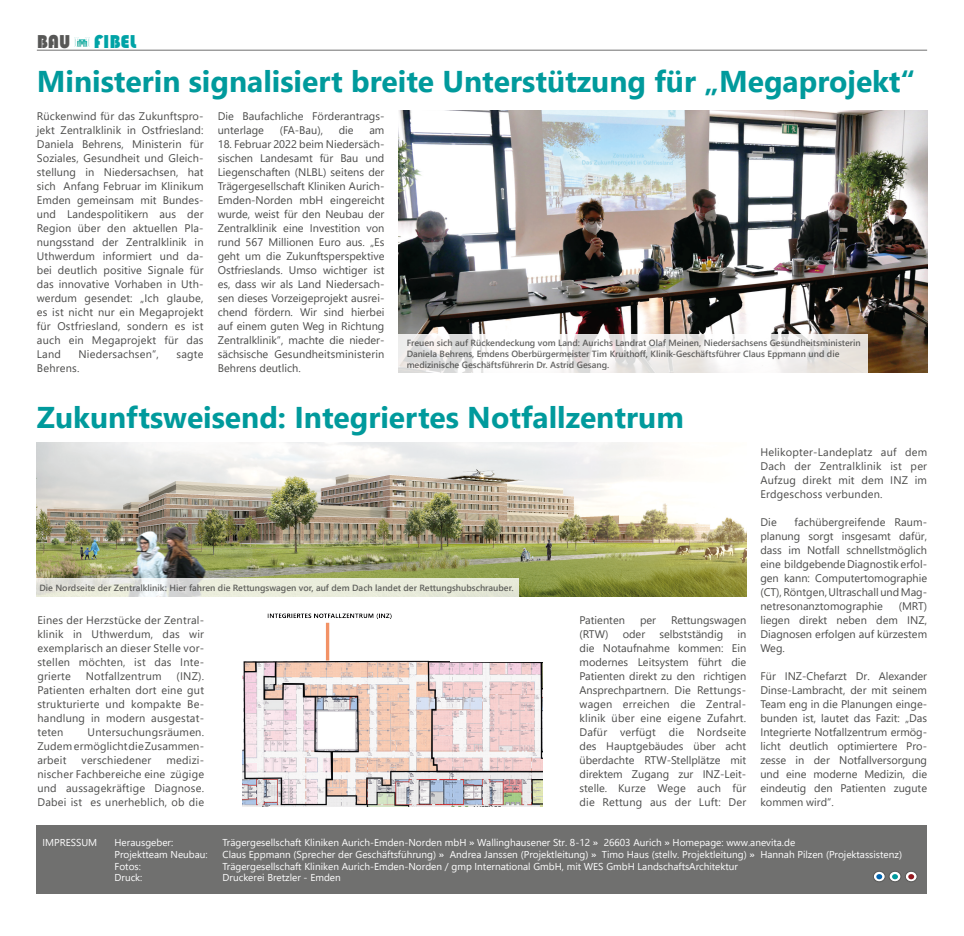
<style>
.page{position:relative;width:964px;height:936px;background:#fff}
.page>*{position:absolute;margin:0;border:0;box-sizing:border-box;transform-origin:0 0}
.Headline_30pt{font:700 30px "Segoe UI";color:#009a9c}
.t1{font:19.2px "Bauhaus 93";color:#00a3a6}
.Fließtext{font:11px/14px "Segoe UI";letter-spacing:.02em;color:#4b4b4a;text-align:justify}
.Fließtext-2{font:11px/14px "Segoe UI";color:#4b4b4a}
.BU{font:10px "Segoe UI";color:#fff}
.t2{font:600 9px/11px "Segoe UI";color:#3d3d3c}
.s1{color:#575756}
.s2{font-weight:600}
</style>
<div class="page">
<hr style="left:37px;top:50px;width:890px;height:1px;background:#70706f">
<img style="left:74px;top:37px;width:16px;height:10px">
<img style="left:399px;top:111px;width:528px;height:261px">
<img style="left:37px;top:442px;width:709px;height:154px">
<svg style="left:36px;top:578px;width:483px;height:19px;background:#e7e9dc"></svg>
<svg style="left:398px;top:334px;width:469px;height:39px"></svg>
<div style="left:37px;top:825px;width:890px;height:68px;background:#70706f"></div>
<svg style="left:873px;top:871px;width:12px;height:10px"></svg>
<div style="left:873px;top:871px;width:12px;height:10px;border:1px solid #575756;border-radius:50%"></div>
<svg style="left:876px;top:874px;width:6px;height:5px"></svg>
<div style="left:889px;top:871px;width:12px;height:10px;background:#fff;border-radius:50%"></div>
<div style="left:889px;top:871px;width:12px;height:10px;border:1px solid #575756;border-radius:50%"></div>
<svg style="left:892px;top:874px;width:6px;height:5px"></svg>
<div style="left:905px;top:871px;width:12px;height:10px;background:#fff;border-radius:50%"></div>
<div style="left:905px;top:871px;width:12px;height:10px;border:1px solid #575756;border-radius:50%"></div>
<svg style="left:908px;top:874px;width:6px;height:5px"></svg>
<img style="left:242px;top:613px;width:300px;height:193px">
<div style="left:450px;top:601px;width:115px;height:60px;background:#fff"></div>
<h2 class="t1" style="left:37px;top:31px;width:101px"><span class="s1">BAU</span> FIBEL</h2>
<p class="Headline_30pt" style="left:37px;top:53px;width:880px">Ministerin signalisiert breite Unterstützung für „Megaprojekt“</p>
<p class="Fließtext" style="left:37px;top:108px;width:168px">Rückenwind für das Zukunftspro&shy;jekt Zentralklinik in Ostfriesland:<br>Daniela Behrens, Ministerin für Soziales, Gesundheit und Gleich&shy;stellung in Niedersachsen, hat sich Anfang Februar im Klinikum Emden gemeinsam mit Bundes&shy;und Landespolitikern aus der Region über den aktuellen Pla&shy;nungsstand der Zentralklinik in Uthwerdum informiert und da&shy;bei deutlich positive Signale für das innovative Vorhaben in Uth&shy;werdum gesendet: „Ich glaube, es ist nicht nur ein Megaprojekt für Ostfriesland, sondern es ist auch ein Megaprojekt für das Land</p>
<p class="Fließtext" style="left:78px;top:346px;width:82px">Niedersachsen“,</p>
<p class="Fließtext" style="left:176px;top:346px;width:29px">sagte</p>
<p class="Fließtext" style="left:37px;top:360px;width:44px">Behrens.</p>
<p class="Fließtext-2" style="left:218px;top:108px;width:168px">Die Baufachliche Förderantrags&shy;unterlage</p>
<p class="Fließtext" style="left:280px;top:122px;width:45px">(FA-Bau),</p>
<p class="Fließtext" style="left:339px;top:122px;width:16px">die</p>
<p class="Fließtext" style="left:369px;top:122px;width:17px">am</p>
<p class="Fließtext" style="left:218px;top:136px;width:168px">18. Februar 2022 beim Niedersäch&shy;sischen Landesamt für Bau und Liegenschaften (NLBL) seitens der Trägergesellschaft Kliniken Aurich-Emden-Norden mbH eingereicht wurde, weist für den Neubau der Zentralklinik eine Investition von rund 567 Millionen Euro aus. „Es geht um die Zukunftsperspektive Ostfrieslands. Umso wichtiger ist es, dass wir als Land Niedersach&shy;sen dieses Vorzeigeprojekt ausrei&shy;chend fördern. Wir sind hierbei auf einem guten Weg in Richtung Zentralklinik“, machte die nieder&shy;sächsische Gesundheitsministerin Behrens deutlich.</p>
<p class="t2" style="left:406px;top:336px;width:456px">Freuen sich auf Rückendeckung vom Land: Aurichs Landrat Olaf Meinen, Niedersachsens Gesundheitsministerin<br>Daniela Behrens, Emdens Oberbürgermeister Tim Kruithoff, Klinik-Geschäftsführer Claus Eppmann und die medizinische Geschäftsführerin Dr. Astrid Gesang.</p>
<p class="Headline_30pt" style="left:37px;top:389px;width:648px">Zukunftsweisend: Integriertes Notfallzentrum</p>
<p class="t2" style="left:39px;top:581px;width:476px">Die Nordseite der Zentralklinik: Hier fahren die Rettungswagen vor, auf dem Dach landet der Rettungshubschrauber.</p>
<p class="Fließtext" style="left:37px;top:612px;width:168px">Eines der Herzstücke der Zentral&shy;klinik in Uthwerdum, das wir exemplarisch an dieser Stelle vor&shy;stellen möchten, ist das Inte&shy;grierte</p>
<p class="Fließtext" style="left:86px;top:668px;width:77px">Notfallzentrum</p>
<p class="Fließtext" style="left:37px;top:668px;width:168px;text-indent:139px">(INZ).<br>Patienten erhalten dort eine gut strukturierte und kompakte Be&shy;handlung in modern ausgestat&shy;teten</p>
<p class="Fließtext" style="left:37px;top:724px;width:168px;text-indent:50px">Untersuchungsräumen.<br>Zudem ermöglicht die Zusammen&shy;arbeit</p>
<p class="Fließtext" style="left:37px;top:752px;width:168px;text-indent:129px">medizi&shy;nischer Fachbereiche eine zügige und aussagekräftige Diagnose.<br>Dabei ist es unerheblich, ob die</p>
<p class="Fließtext" style="left:82px;top:752px;width:71px">verschiedener</p>
<p class="Fließtext-2" style="left:579px;top:612px;width:47px">Patienten</p>
<p class="Fließtext" style="left:640px;top:612px;width:18px">per</p>
<p class="Fließtext-2" style="left:671px;top:612px;width:77px">Rettungswagen</p>
<p class="Fließtext" style="left:579px;top:626px;width:30px">(RTW)</p>
<p class="Fließtext" style="left:623px;top:626px;width:24px">oder</p>
<p class="Fließtext-2" style="left:659px;top:626px;width:65px">selbstständig</p>
<p class="Fließtext" style="left:579px;top:626px;width:168px;text-indent:158px">in die Notaufnahme kommen: Ein modernes Leitsystem führt die Patienten direkt zu den richtigen Ansprechpartnern. Die Rettungs&shy;wagen erreichen die Zentral&shy;klinik über eine eigene Zufahrt.<br>Dafür verfügt die Nordseite des Hauptgebäudes über acht überdachte RTW-Stellplätze mit direktem Zugang zur INZ-Leit&shy;stelle. Kurze Wege auch für die Rettung aus der Luft: Der</p>
<p class="Fließtext" style="left:760px;top:444px;width:168px">Helikopter-Landeplatz auf dem Dach der Zentralklinik ist per Aufzug direkt mit dem INZ im Erdgeschoss verbunden.</p>
<p class="Fließtext" style="left:760px;top:514px;width:18px">Die</p>
<p class="Fließtext" style="left:760px;top:514px;width:168px;text-indent:34px">fachübergreifende Raum&shy;planung sorgt insgesamt dafür, dass im Notfall schnellstmöglich eine bildgebende Diagnostik erfol&shy;gen kann: Computertomographie (CT), Röntgen, Ultraschall und Mag&shy;netresonanztomographie</p>
<p class="Fließtext" style="left:760px;top:598px;width:168px;text-indent:138px">(MRT) liegen direkt neben dem INZ, Diagnosen erfolgen auf kürzestem Weg.</p>
<p class="Fließtext" style="left:760px;top:668px;width:168px">Für INZ-Chefarzt Dr. Alexander Dinse-Lambracht, der mit seinem Team eng in die Planungen einge&shy;bunden ist, lautet das Fazit: „Das Integrierte Notfallzentrum ermög&shy;licht deutlich optimiertere Pro&shy;zesse in der Notfallversorgung und eine moderne Medizin, die eindeutig den Patienten zugute kommen wird“.</p>
<p class="BU" style="left:43px;top:832px;width:56px">IMPRESSUM</p>
<p class="BU" style="left:115px;top:832px;width:60px">Herausgeber:</p>
<p class="BU" style="left:223px;top:832px;width:574px">Trägergesellschaft Kliniken Aurich-Emden-Norden mbH <span class="s2">»</span> Wallinghausener Str. 8-12 <span class="s2">»</span> 26603 Aurich <span class="s2">»</span> Homepage: www.anevita.de</p>
<p class="BU" style="left:115px;top:844px;width:95px">Projektteam Neubau:</p>
<p class="BU" style="left:223px;top:844px;width:681px">Claus Eppmann (Sprecher der Geschäftsführung) <span class="s2">»</span> Andrea Janssen (Projektleitung) <span class="s2">»</span> Timo Haus (stellv. Projektleitung) <span class="s2">»</span> Hannah Pilzen (Projektassistenz)</p>
<p class="BU" style="left:115px;top:856px;width:28px">Fotos:</p>
<p class="BU" style="left:223px;top:856px;width:517px">Trägergesellschaft Kliniken Aurich-Emden-Norden / gmp International GmbH, mit WES GmbH LandschaftsArchitektur</p>
<p class="BU" style="left:115px;top:867px;width:29px">Druck:</p>
<p class="BU" style="left:223px;top:867px;width:120px">Druckerei Bretzler - Emden</p>
</div>
